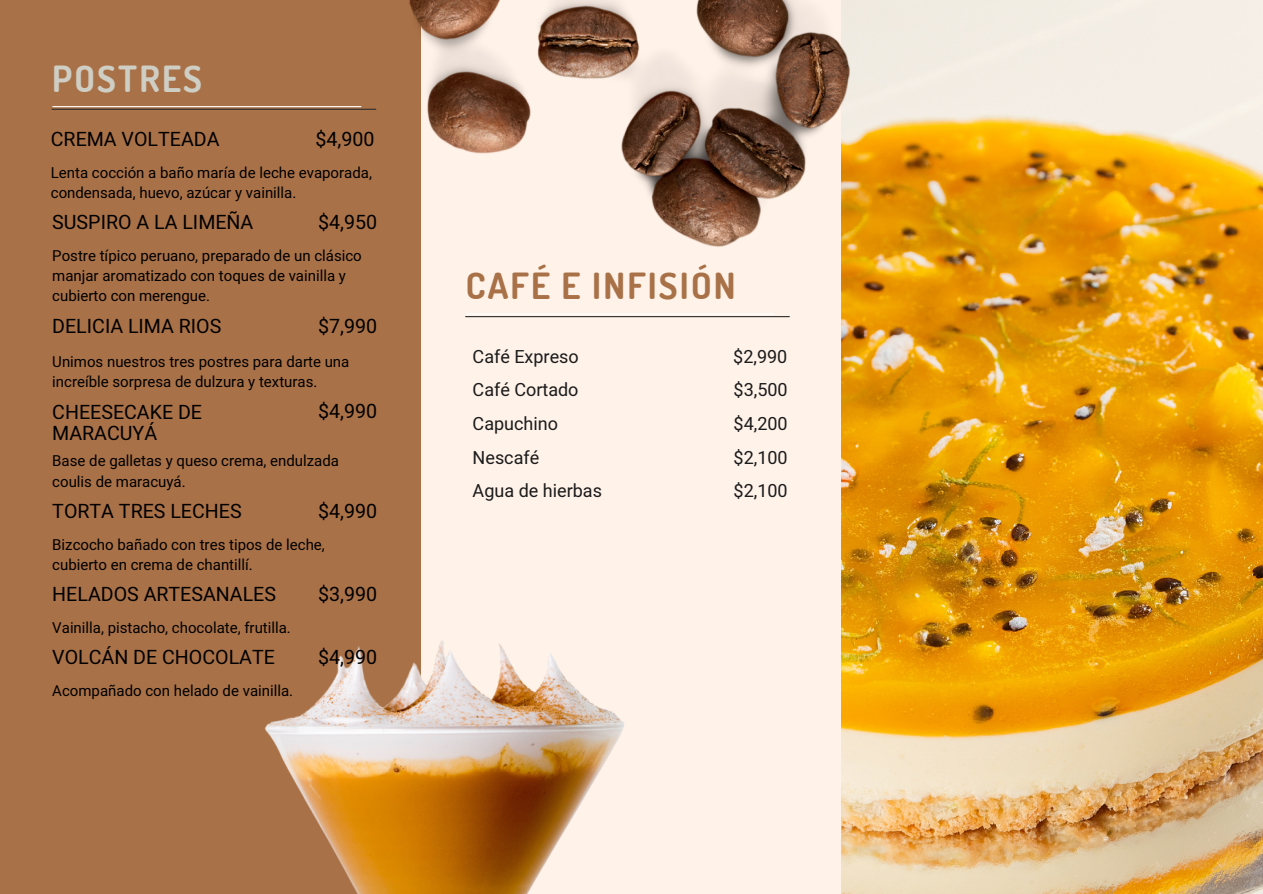
<style>
.page{position:relative;width:1263px;height:894px;background:#fff}
.page>*{position:absolute;margin:0;border:0;box-sizing:border-box;transform-origin:0 0}
.t1{font:700 36px "Dosis";letter-spacing:.06em;color:#a97147}
.t2{font:700 36px "Dosis";letter-spacing:.06em;color:#cfcec4}
.t3{font:19.65px/21.3px "Heebo";color:#000}
.t4{font:18px "Heebo";color:#1b1b1b}
.t5{font:15px/20.2px "Heebo";color:#000}
</style>
<div class="page">
<div style="left:0;top:0;width:1263px;height:893px;background:#a97147"></div>
<div style="left:421px;top:0;width:421px;height:893px;background:#fff2e9"></div>
<hr style="left:53px;top:106px;width:308px;height:1px;background:#fff">
<hr style="left:52px;top:109px;width:324px;height:1px;background:#2d2d2d">
<img style="left:264px;top:641px;width:360px;height:252px">
<img style="left:842px;top:0;width:421px;height:893px">
<hr style="left:466px;top:313px;width:308px;height:1px;background:#fff">
<hr style="left:466px;top:316px;width:323px;height:1px;background:#2d2d2d">
<img style="left:409px;top:0;width:462px;height:248px">
<h2 class="t2" style="left:52px;top:55px;width:151px">POSTRES</h2>
<h2 class="t3" style="left:51px;top:129px;width:170px">CREMA VOLTEADA</h2>
<h3 class="t3" style="left:315px;top:129px;width:60px">$4,900</h3>
<h3 class="t5" style="left:51px;top:163px;width:323px">Lenta cocción a baño maría de leche evaporada, condensada, huevo, azúcar y vainilla.</h3>
<p class="t3" style="left:52px;top:212px;width:203px">SUSPIRO A LA LIMEÑA</p>
<h2 class="t5" style="left:52px;top:246px;width:311px">Postre típico peruano, preparado de un clásico manjar aromatizado con toques de vainilla y cubierto con merengue.</h2>
<h3 class="t3" style="left:318px;top:212px;width:60px">$4,950</h3>
<h2 class="t3" style="left:318px;top:316px;width:60px">$7,990</h2>
<h2 class="t3" style="left:52px;top:316px;width:171px">DELICIA LIMA RIOS</h2>
<h3 class="t5" style="left:52px;top:351px;width:299px">Unimos nuestros tres postres para darte una increíble sorpresa de dulzura y texturas.</h3>
<p class="t3" style="left:318px;top:401px;width:60px">$4,990</p>
<h3 class="t3" style="left:52px;top:402px;width:151px">CHEESECAKE DE<br>MARACUYÁ</h3>
<h2 class="t5" style="left:52px;top:451px;width:288px">Base de galletas y queso crema, endulzada coulis de maracuyá.</h2>
<h3 class="t3" style="left:318px;top:501px;width:60px">$4,990</h3>
<h1 class="t3" style="left:52px;top:501px;width:191px">TORTA TRES LECHES</h1>
<h2 class="t5" style="left:52px;top:534px;width:274px">Bizcocho bañado con tres tipos de leche, cubierto en crema de chantillí.</h2>
<p class="t3" style="left:52px;top:584px;width:225px">HELADOS ARTESANALES</p>
<h2 class="t5" style="left:52px;top:617px;width:240px">Vainilla, pistacho, chocolate, frutilla.</h2>
<p class="t3" style="left:52px;top:647px;width:224px">VOLCÁN DE CHOCOLATE</p>
<h2 class="t5" style="left:52px;top:680px;width:242px">Acompañado con helado de vainilla.</h2>
<h3 class="t3" style="left:318px;top:584px;width:60px">$3,990</h3>
<h3 class="t3" style="left:318px;top:647px;width:60px">$4,990</h3>
<p class="t1" style="left:466px;top:262px;width:271px">CAFÉ E INFISIÓN</p>
<h3 class="t4" style="left:473px;top:343px;width:108px">Café Expreso</h3>
<p class="t4" style="left:733px;top:343px;width:56px">$2,990</p>
<h3 class="t4" style="left:473px;top:377px;width:107px">Café Cortado</h3>
<h3 class="t4" style="left:734px;top:377px;width:56px">$3,500</h3>
<p class="t4" style="left:473px;top:411px;width:87px">Capuchino</p>
<h2 class="t4" style="left:734px;top:411px;width:56px">$4,200</h2>
<p class="t4" style="left:734px;top:444px;width:56px">$2,100</p>
<h2 class="t4" style="left:734px;top:478px;width:56px">$2,100</h2>
<p class="t4" style="left:473px;top:444px;width:68px">Nescafé</p>
<h2 class="t4" style="left:473px;top:478px;width:131px">Agua de hierbas</h2>
</div>
